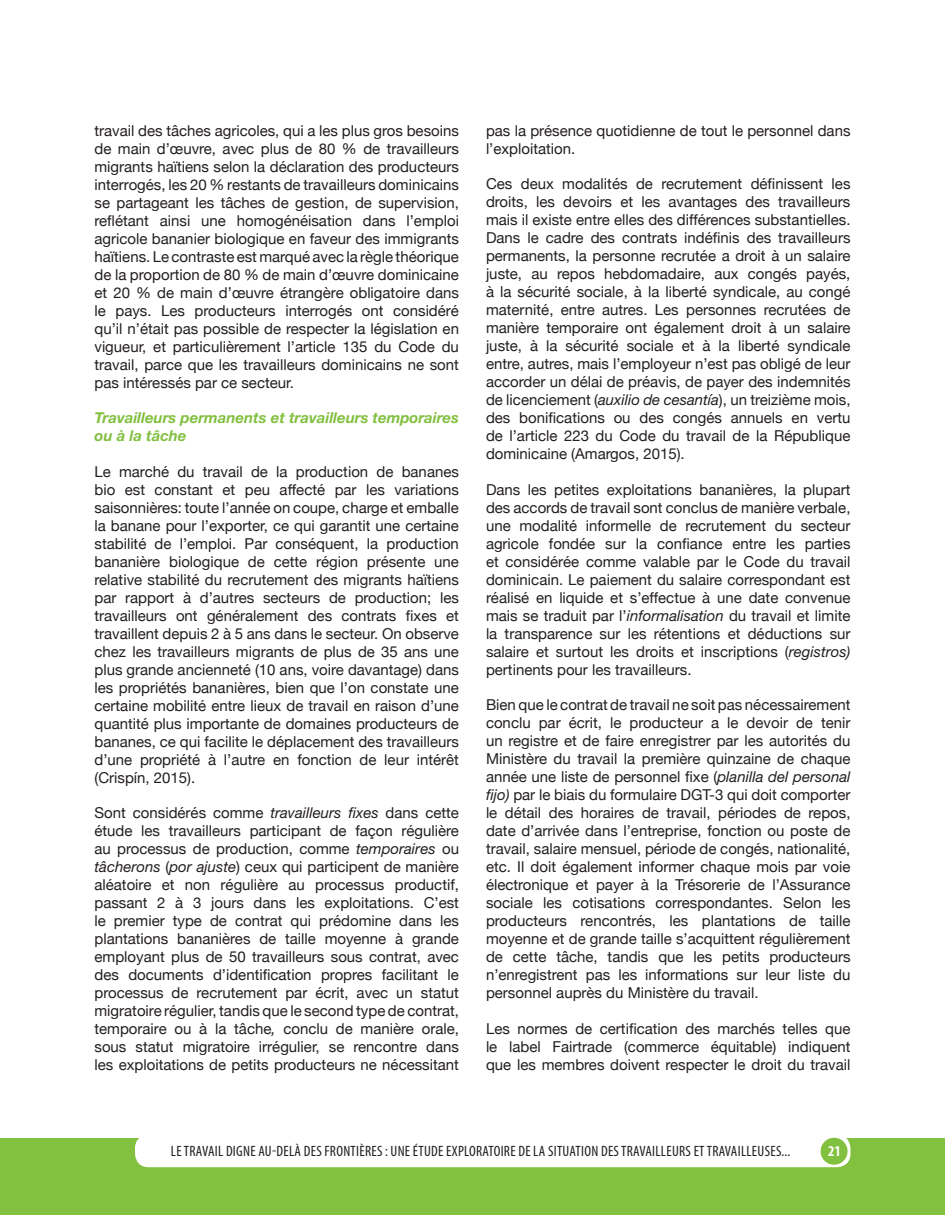
<style>
.page{position:relative;width:945px;height:1215px;background:#fff}
.page>*{position:absolute;margin:0;border:0;box-sizing:border-box;transform-origin:0 0}
.t1{font:15px/18px "Helvetica Neue";color:#241f1f;text-align:justify}
.t2{font:condensed 15px "Myriad Pro";letter-spacing:.02em;color:#241f1f}
.t3{font:italic 700 15px/18px "Helvetica Neue";color:#82c040}
.t4{font:700 condensed 15px "Myriad Pro";color:#fff}
.s1{font-style:italic}
</style>
<div class="page">
<div style="left:0;top:1138px;width:14px;height:64px;background:#82c040"></div>
<div style="left:0;top:1143px;width:14px;height:72px;background:#82c040"></div>
<div style="left:14px;top:1138px;width:931px;height:59px;background:#82c040"></div>
<div style="left:14px;top:1143px;width:931px;height:72px;background:#82c040"></div>
<div style="left:135px;top:1135px;width:715px;height:32px;background:#fff;border-radius:13px"></div>
<div style="left:821px;top:1138px;width:27px;height:27px;background:#82c040;border-radius:50%"></div>
<p class="t1" style="left:94px;top:121px;width:366px">travail des tâches agricoles, qui a les plus gros besoins de main d’œuvre, avec plus de 80 % de travailleurs migrants haïtiens selon la déclaration des producteurs interrogés, les 20 % restants de travailleurs dominicains se partageant les tâches de gestion, de supervision, reflétant ainsi une homogénéisation dans l’emploi agricole bananier biologique en faveur des immigrants haïtiens. Le contraste est marqué avec la règle théorique de la proportion de 80 % de main d’œuvre dominicaine et 20 % de main d’œuvre étrangère obligatoire dans le pays. Les producteurs interrogés ont considéré qu’il n’était pas possible de respecter la législation en vigueur, et particulièrement l’article 135 du Code du travail, parce que les travailleurs dominicains ne sont pas intéressés par ce secteur.</p>
<p class="t3" style="left:94px;top:409px;width:366px">Travailleurs permanents et travailleurs temporaires ou à la tâche</p>
<p class="t1" style="left:94px;top:462px;width:366px">Le marché du travail de la production de bananes bio est constant et peu affecté par les variations saisonnières: toute l’année on coupe, charge et emballe la banane pour l’exporter, ce qui garantit une certaine stabilité de l’emploi. Par conséquent, la production bananière biologique de cette région présente une relative stabilité du recrutement des migrants haïtiens par rapport à d’autres secteurs de production; les travailleurs ont généralement des contrats fixes et travaillent depuis 2 à 5 ans dans le secteur. On observe chez les travailleurs migrants de plus de 35 ans une plus grande ancienneté (10 ans, voire davantage) dans les propriétés bananières, bien que l’on constate une certaine mobilité entre lieux de travail en raison d’une quantité plus importante de domaines producteurs de bananes, ce qui facilite le déplacement des travailleurs d’une propriété à l’autre en fonction de leur intérêt (Crispín, 2015).</p>
<p class="t1" style="left:94px;top:804px;width:366px">Sont considérés comme <span class="s1">travailleurs fixes</span> dans cette étude les travailleurs participant de façon régulière au processus de production, comme <span class="s1">temporaires</span> ou <span class="s1">tâcherons</span> (<span class="s1">por ajuste</span>) ceux qui participent de manière aléatoire et non régulière au processus productif, passant 2 à 3 jours dans les exploitations. C’est le premier type de contrat qui prédomine dans les plantations bananières de taille moyenne à grande employant plus de 50 travailleurs sous contrat, avec des documents d’identification propres facilitant le processus de recrutement par écrit, avec un statut migratoire régulier, tandis que le second type de contrat, temporaire ou à la tâche<span class="s1">,</span> conclu de manière orale, sous statut migratoire irrégulier, se rencontre dans les exploitations de petits producteurs ne nécessitant</p>
<p class="t1" style="left:486px;top:121px;width:366px">pas la présence quotidienne de tout le personnel dans l’exploitation.</p>
<p class="t1" style="left:486px;top:175px;width:366px">Ces deux modalités de recrutement définissent les droits, les devoirs et les avantages des travailleurs mais il existe entre elles des différences substantielles.<br>Dans le cadre des contrats indéfinis des travailleurs permanents, la personne recrutée a droit à un salaire juste, au repos hebdomadaire, aux congés payés, à la sécurité sociale, à la liberté syndicale, au congé maternité, entre autres. Les personnes recrutées de manière temporaire ont également droit à un salaire juste, à la sécurité sociale et à la liberté syndicale entre, autres, mais l’employeur n’est pas obligé de leur accorder un délai de préavis, de payer des indemnités de licenciement (<span class="s1">auxilio de cesantía</span>), un treizième mois, des bonifications ou des congés annuels en vertu de l’article 223 du Code du travail de la République dominicaine (Amargos, 2015).</p>
<p class="t1" style="left:486px;top:480px;width:366px">Dans les petites exploitations bananières, la plupart des accords de travail sont conclus de manière verbale, une modalité informelle de recrutement du secteur agricole fondée sur la confiance entre les parties et considérée comme valable par le Code du travail dominicain. Le paiement du salaire correspondant est réalisé en liquide et s’effectue à une date convenue mais se traduit par l’<span class="s1">informalisation</span> du travail et limite la transparence sur les rétentions et déductions sur salaire et surtout les droits et inscriptions (<span class="s1">registros) </span>pertinents pour les travailleurs.</p>
<p class="t1" style="left:486px;top:696px;width:366px">Bien que le contrat de travail ne soit pas nécessairement conclu par écrit, le producteur a le devoir de tenir un registre et de faire enregistrer par les autorités du Ministère du travail la première quinzaine de chaque année une liste de personnel fixe (<span class="s1">planilla del personal fijo)</span> par le biais du formulaire DGT-3 qui doit comporter le détail des horaires de travail, périodes de repos, date d’arrivée dans l’entreprise, fonction ou poste de travail, salaire mensuel, période de congés, nationalité, etc. Il doit également informer chaque mois par voie électronique et payer à la Trésorerie de l’Assurance sociale les cotisations correspondantes. Selon les producteurs rencontrés, les plantations de taille moyenne et de grande taille s’acquittent régulièrement de cette tâche, tandis que les petits producteurs n’enregistrent pas les informations sur leur liste du personnel auprès du Ministère du travail.</p>
<p class="t1" style="left:486px;top:1019px;width:366px">Les normes de certification des marchés telles que le label Fairtrade (commerce équitable) indiquent que les membres doivent respecter le droit du travail</p>
<p class="t2" style="left:171px;top:1142px;width:621px">LE TRAVAIL DIGNE AU-DELÀ DES FRONTIÈRES : UNE ÉTUDE EXPLORATOIRE DE LA SITUATION DES TRAVAILLEURS ET TRAVAILLEUSES...</p>
<p class="t4" style="left:828px;top:1141px;width:14px">21</p>
</div>
